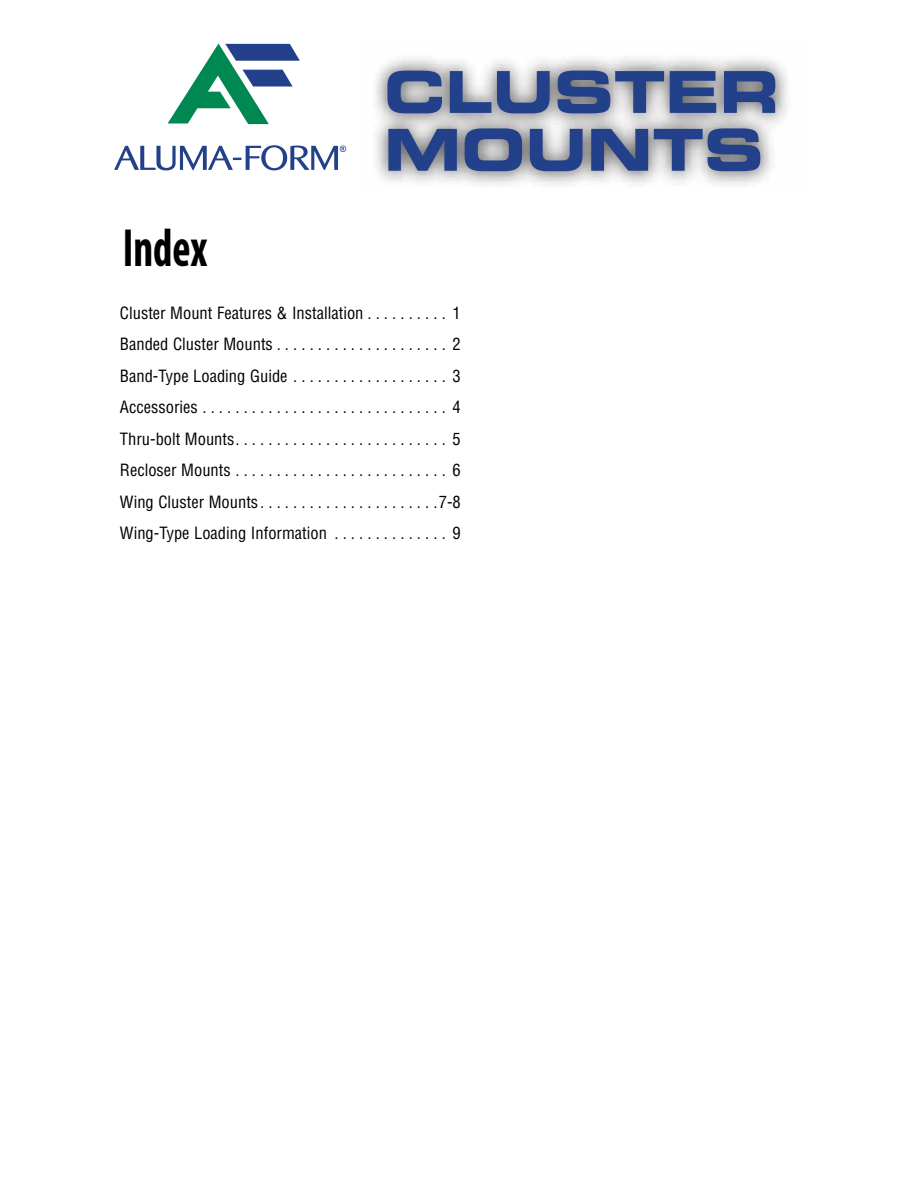
<style>
.page{position:relative;width:918px;height:1188px;background:#fff}
.page>*{position:absolute;margin:0;border:0;box-sizing:border-box;transform-origin:0 0}
.t1{font:57.75px/57.8px "Eurostile Bold Extended Two";color:#23408a}
.t2{font:700 condensed 54px "Myriad Pro";color:#000;scale:.8 1}
.t3{font:condensed 16.5px/31.5px "Helvetica";color:#000;text-align:justify}
</style>
<div class="page">
<svg style="left:168px;top:44px;width:132px;height:80px"></svg>
<svg style="left:114px;top:145px;width:232px;height:25px"></svg>
<img style="left:376px;top:58px;width:412px;height:128px">
<h2 class="t2" style="left:123px;top:214px;width:107px">Index</h2>
<h1 class="t1" style="left:384px;top:62px;width:397px">CLUSTER<br>MOUNTS</h1>
<p class="t3" style="left:120px;top:297px;width:342px">Cluster Mount Features &amp; Installation . . . . . . . . . . 1<br>Banded Cluster Mounts . . . . . . . . . . . . . . . . . . . . . 2<br>Band-Type Loading Guide . . . . . . . . . . . . . . . . . . . 3<br>Accessories . . . . . . . . . . . . . . . . . . . . . . . . . . . . . . 4<br>Thru-bolt Mounts . . . . . . . . . . . . . . . . . . . . . . . . . . 5<br>Recloser Mounts . . . . . . . . . . . . . . . . . . . . . . . . . . 6<br>Wing Cluster Mounts . . . . . . . . . . . . . . . . . . . . . 7-8<br>Wing-Type Loading Information . . . . . . . . . . . . . . 9</p>
</div>
